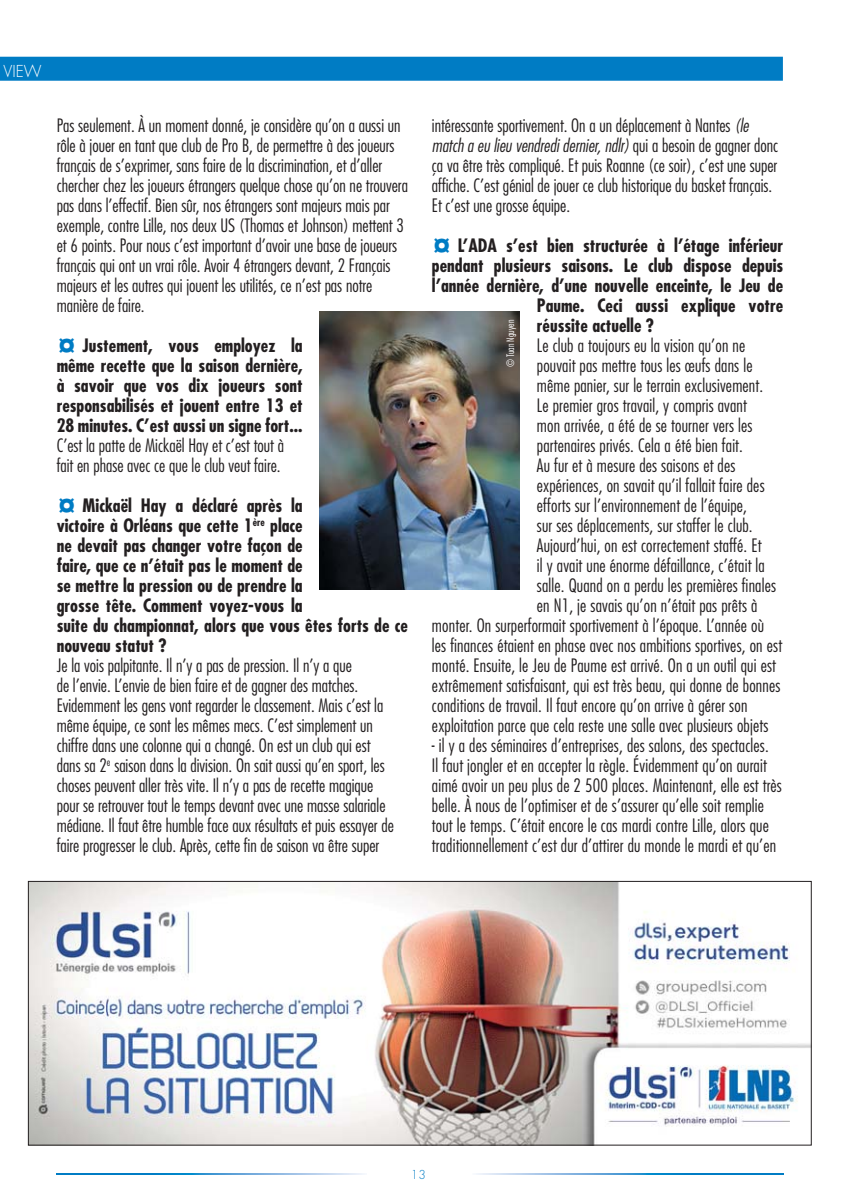
<style>
.page{position:relative;width:851px;height:1191px;background:#fff}
.page>*{position:absolute;margin:0;border:0;box-sizing:border-box;transform-origin:0 0}
.t1{font:300 condensed 18px/20px "Futura";color:#231f20}
.t2{font:700 condensed 18px/20px "Futura";color:#231f20;text-align:justify}
.t3{font:300 16px "Futura";color:#fff}
.t4{font:300 12px "Futura";color:#007cc4}
.t5{font:300 condensed 10px "Futura";color:#fff}
.s1{font-weight:800;font-stretch:normal;font-size:24px;color:#007cc4}
.s2{font-style:italic}
</style>
<div class="page">
<img style="left:30px;top:883px;width:779px;height:260px">
<div style="left:28px;top:881px;width:783px;height:264px;border:1px solid #231f20"></div>
<div style="left:0;top:57px;width:782px;height:24px;background:#007cc4"></div>
<img style="left:320px;top:312px;width:200px;height:278px">
<svg style="left:56px;top:1173px;width:308px;height:1px"></svg>
<svg style="left:476px;top:1173px;width:307px;height:1px"></svg>
<p class="t3" style="left:3px;top:63px;width:40px">VIEW</p>
<p class="t1" style="left:57px;top:117px;width:352px">Pas seulement. À un moment donné, je considère qu’on a aussi un rôle à jouer en tant que club de Pro B, de permettre à des joueurs français de s’exprimer, sans faire de la discrimination, et d’aller chercher chez les joueurs étrangers quelque chose qu’on ne trouvera pas dans l’effectif. Bien sûr, nos étrangers sont majeurs mais par exemple, contre Lille, nos deux US (Thomas et Johnson) mettent 3 et 6 points. Pour nous c’est important d’avoir une base de joueurs français qui ont un vrai rôle. Avoir 4 étrangers devant, 2 Français majeurs et les autres qui jouent les utilités, ce n’est pas notre manière de faire.</p>
<p class="t2" style="left:57px;top:337px;width:247px"><span class="s1">¤</span> Justement, vous employez la même recette que la saison dernière, à savoir que vos dix joueurs sont responsabilisés et jouent entre 13 et 28 minutes. C’est aussi un signe fort...</p>
<p class="t1" style="left:57px;top:437px;width:229px">C’est la patte de Mickaël Hay et c’est tout à fait en phase avec ce que le club veut faire.</p>
<p class="t2" style="left:57px;top:497px;width:352px;text-align:left"><span class="s1">¤</span> Mickaël Hay a déclaré après la<br>victoire à Orléans que cette 1<sup>ère</sup> place<br>ne devait pas changer votre façon de<br>faire, que ce n’était pas le moment de<br>se mettre la pression ou de prendre la<br>grosse tête. Comment voyez-vous la<br>suite du championnat, alors que vous êtes forts de ce nouveau statut ?</p>
<p class="t1" style="left:57px;top:657px;width:338px">Je la vois palpitante. Il n’y a pas de pression. Il n’y a que<br>de l’envie. L’envie de bien faire et de gagner des matches.<br>Evidemment les gens vont regarder le classement. Mais c’est la même équipe, ce sont les mêmes mecs. C’est simplement un chiffre dans une colonne qui a changé. On est un club qui est dans sa 2<sup>e</sup> saison dans la division. On sait aussi qu’en sport, les choses peuvent aller très vite. Il n’y a pas de recette magique pour se retrouver tout le temps devant avec une masse salariale médiane. Il faut être humble face aux résultats et puis essayer de faire progresser le club. Après, cette fin de saison va être super</p>
<p class="t1" style="left:432px;top:117px;width:348px">intéressante sportivement. On a un déplacement à Nantes <span class="s2">(le match a eu lieu vendredi dernier, ndlr)</span> qui a besoin de gagner donc ça va être très compliqué. Et puis Roanne (ce soir), c’est une super affiche. C’est génial de jouer ce club historique du basket français.<br>Et c’est une grosse équipe.</p>
<p class="t2" style="left:432px;top:237px;width:352px"><span class="s1">¤</span> L’ADA s’est bien structurée à l’étage inférieur</p>
<p class="t2" style="left:432px;top:257px;width:353px">pendant plusieurs saisons. Le club dispose depuis</p>
<p class="t2" style="left:432px;top:277px;width:353px">l’année dernière, d’une nouvelle enceinte, le Jeu de</p>
<p class="t2" style="left:537px;top:297px;width:248px">Paume. Ceci aussi explique votre</p>
<p class="t2" style="left:537px;top:317px;width:119px">réussite actuelle ?</p>
<p class="t1" style="left:537px;top:337px;width:210px">Le club a toujours eu la vision qu’on ne</p>
<p class="t1" style="left:537px;top:357px;width:217px">pouvait pas mettre tous les œufs dans le</p>
<p class="t1" style="left:537px;top:377px;width:228px">même panier, sur le terrain exclusivement.</p>
<p class="t1" style="left:537px;top:397px;width:211px">Le premier gros travail, y compris avant</p>
<p class="t1" style="left:537px;top:417px;width:217px">mon arrivée, a été de se tourner vers les</p>
<p class="t1" style="left:537px;top:437px;width:207px">partenaires privés. Cela a été bien fait.</p>
<p class="t1" style="left:537px;top:457px;width:200px">Au fur et à mesure des saisons et des</p>
<p class="t1" style="left:537px;top:477px;width:229px">expériences, on savait qu’il fallait faire des</p>
<p class="t1" style="left:537px;top:497px;width:211px">efforts sur l’environnement de l’équipe,</p>
<p class="t1" style="left:537px;top:517px;width:217px">sur ses déplacements, sur staffer le club.</p>
<p class="t1" style="left:537px;top:537px;width:226px">Aujourd’hui, on est correctement staffé. Et</p>
<p class="t1" style="left:537px;top:557px;width:229px">il y avait une énorme défaillance, c’était la</p>
<p class="t1" style="left:537px;top:577px;width:240px">salle. Quand on a perdu les premières finales</p>
<p class="t1" style="left:537px;top:597px;width:222px">en N1, je savais qu’on n’était pas prêts à</p>
<p class="t1" style="left:432px;top:617px;width:333px">monter. On surperformait sportivement à l’époque. L’année où</p>
<p class="t1" style="left:432px;top:637px;width:351px">les finances étaient en phase avec nos ambitions sportives, on est</p>
<p class="t1" style="left:432px;top:657px;width:345px">monté. Ensuite, le Jeu de Paume est arrivé. On a un outil qui est</p>
<p class="t1" style="left:432px;top:677px;width:350px">extrêmement satisfaisant, qui est très beau, qui donne de bonnes</p>
<p class="t1" style="left:432px;top:697px;width:317px">conditions de travail. Il faut encore qu’on arrive à gérer son</p>
<p class="t1" style="left:432px;top:717px;width:338px">exploitation parce que cela reste une salle avec plusieurs objets</p>
<p class="t1" style="left:432px;top:737px;width:351px">- il y a des séminaires d’entreprises, des salons, des spectacles.<br>Il faut jongler et en accepter la règle. Évidemment qu’on aurait aimé avoir un peu plus de 2 500 places. Maintenant, elle est très belle. À nous de l’optimiser et de s’assurer qu’elle soit remplie tout le temps. C’était encore le cas mardi contre Lille, alors que traditionnellement c’est dur d’attirer du monde le mardi et qu’en</p>
<p class="t5" style="left:506px;top:367px;width:48px;rotate:-90deg">© Tuan Nguyen</p>
<p class="t4" style="left:411px;top:1168px;width:16px">13</p>
</div>
